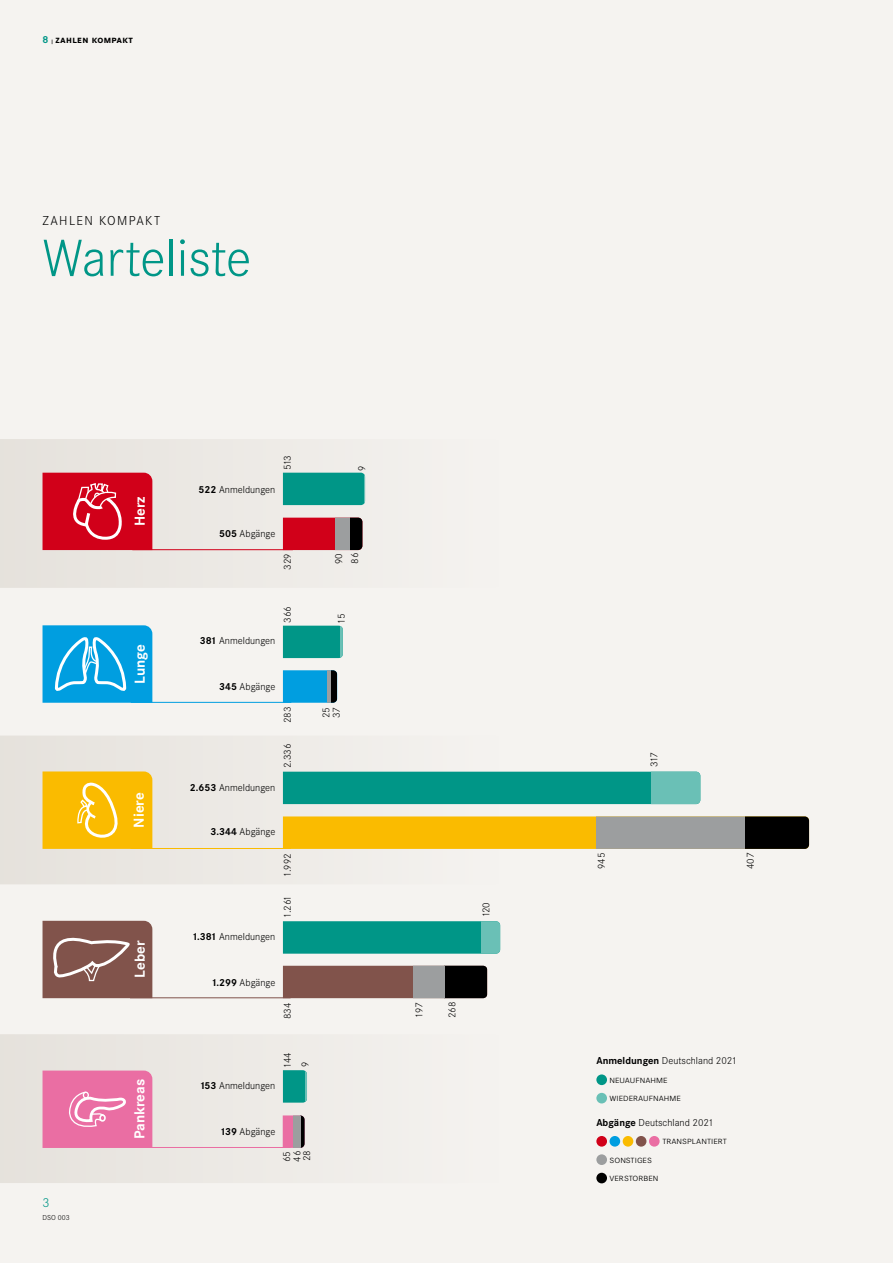
<style>
.page{position:relative;width:893px;height:1263px;background:#f5f3f0}
.page>*{position:absolute;margin:0;border:0;box-sizing:border-box;transform-origin:0 0}
.Text{font:300 54px "Corporate S";color:#009687}
.t1{font:700 15px "Corporate S";color:#fff}
.Text-2{font:300 13.5px "Corporate S";letter-spacing:.1em;color:#000}
.t2{font:300 13.5px "Corporate S";color:#009687}
.Text-3{font:300 10.5px "Corporate S";color:#000}
.Text-4{font:300 10.5px "Corporate SSC";color:#000}
.Text-5{font:300 10.5px "Corporate SSC";letter-spacing:.03em;color:#000}
.Text-6{font:700 10.5px "Corporate SSC";letter-spacing:.03em;color:#000}
.Text-7{font:700 10.5px "Corporate S";color:#009687}
.t3{font:300 7.5px "Corporate S";color:#000}
.Text-8{font:700 4.5px "Corporate S";color:#000}
.s1{font-weight:700}
</style>
<div class="page">
<div style="left:0;top:439px;width:366px;height:149px;background:#ece9e4"></div>
<svg style="left:0;top:736px;width:810px;height:148px"></svg>
<svg style="left:0;top:1034px;width:660px;height:149px"></svg>
<div style="left:596px;top:1074px;width:11px;height:11px;background:#009687;border-radius:50%"></div>
<div style="left:596px;top:1093px;width:11px;height:10px;background:#6ac0b6;border-radius:50%"></div>
<div style="left:596px;top:1136px;width:11px;height:10px;background:#d10019;border-radius:50%"></div>
<div style="left:609px;top:1136px;width:11px;height:10px;background:#009ee0;border-radius:50%"></div>
<div style="left:623px;top:1136px;width:10px;height:10px;background:#fabb00;border-radius:50%"></div>
<div style="left:636px;top:1136px;width:10px;height:10px;background:#81534b;border-radius:50%"></div>
<div style="left:649px;top:1136px;width:11px;height:10px;background:#ea6ea3;border-radius:50%"></div>
<div style="left:596px;top:1154px;width:11px;height:11px;background:#9c9e9f;border-radius:50%"></div>
<div style="left:596px;top:1173px;width:11px;height:10px;background:#000;border-radius:50%"></div>
<svg style="left:43px;top:771px;width:109px;height:81px;background:#f9c019"></svg>
<svg style="left:43px;top:473px;width:109px;height:230px"></svg>
<svg style="left:43px;top:921px;width:109px;height:77px;background:#8a5f58"></svg>
<svg style="left:43px;top:1070px;width:109px;height:78px;background:#eb77a8"></svg>
<div style="left:99px;top:1114px;width:7px;height:8px;border:2px solid #fff;border-radius:50%"></div>
<hr style="left:132px;top:549px;width:161px;height:1px;background:#d10019">
<hr style="left:131px;top:702px;width:160px;height:1px;background:#009ee0">
<hr style="left:130px;top:848px;width:161px;height:1px;background:#fabb00">
<hr style="left:130px;top:997px;width:161px;height:1px;background:#81534b">
<hr style="left:130px;top:1147px;width:161px;height:1px;background:#ea6ea3">
<div style="left:283px;top:473px;width:81px;height:32px;background:#009687"></div>
<hr style="left:364px;top:473px;width:1px;height:32px;background:#6ac0b6">
<div style="left:283px;top:626px;width:58px;height:32px;background:#009687"></div>
<hr style="left:341px;top:626px;width:2px;height:32px;background:#6ac0b6">
<div style="left:283px;top:772px;width:368px;height:32px;background:#009687"></div>
<div style="left:651px;top:772px;width:49px;height:32px;background:#6ac0b6"></div>
<div style="left:283px;top:921px;width:198px;height:33px;background:#009687"></div>
<div style="left:481px;top:921px;width:19px;height:33px;background:#6ac0b6"></div>
<svg style="left:283px;top:1070px;width:22px;height:32px"></svg>
<hr style="left:305px;top:1070px;width:2px;height:32px;background:#6ac0b6">
<div style="left:283px;top:518px;width:52px;height:32px;background:#d10019"></div>
<div style="left:350px;top:518px;width:12px;height:32px;background:#000"></div>
<div style="left:335px;top:518px;width:15px;height:32px;background:#9c9e9f"></div>
<svg style="left:283px;top:670px;width:44px;height:33px"></svg>
<div style="left:331px;top:670px;width:6px;height:33px;background:#000"></div>
<hr style="left:327px;top:670px;width:4px;height:33px;background:#9c9e9f">
<div style="left:283px;top:816px;width:314px;height:33px;background:#fabb00"></div>
<div style="left:745px;top:816px;width:64px;height:33px;background:#000"></div>
<div style="left:597px;top:816px;width:148px;height:33px;background:#9c9e9f"></div>
<div style="left:283px;top:966px;width:130px;height:32px;background:#81534b"></div>
<div style="left:445px;top:966px;width:42px;height:32px;background:#000"></div>
<div style="left:413px;top:966px;width:32px;height:32px;background:#9c9e9f"></div>
<svg style="left:283px;top:1115px;width:10px;height:33px"></svg>
<div style="left:300px;top:1115px;width:5px;height:33px;background:#000"></div>
<div style="left:293px;top:1115px;width:7px;height:33px;background:#9c9e9f"></div>
<p class="Text-7" style="left:43px;top:33px;width:7px">8</p>
<p class="Text-8" style="left:51px;top:39px;width:4px">|</p>
<p class="Text-6" style="left:56px;top:33px;width:79px">zahlen kompakt</p>
<p class="Text-8" style="left:50px;top:39px;width:4px">|</p>
<p class="Text-5" style="left:59px;top:34px;width:90px">ahlen daten fakten</p>
<p class="Text-2" style="left:43px;top:213px;width:119px">ZAHLEN KOMPAKT</p>
<p class="Text" style="left:43px;top:228px;width:210px">Warteliste</p>
<p class="t2" style="left:43px;top:1195px;width:9px">3</p>
<p class="t3" style="left:43px;top:1214px;width:29px">DSO 003</p>
<p class="t1" style="left:131px;top:526px;width:31px;rotate:-90deg">Herz</p>
<p class="t1" style="left:131px;top:684px;width:41px;rotate:-90deg">Lunge</p>
<p class="t1" style="left:130px;top:828px;width:37px;rotate:-90deg">Niere</p>
<p class="t1" style="left:131px;top:978px;width:39px;rotate:-90deg">Leber</p>
<p class="t1" style="left:131px;top:1139px;width:62px;rotate:-90deg">Pankreas</p>
<p class="Text-3" style="left:199px;top:483px;width:78px"><span class="s1">522</span> Anmeldungen</p>
<p class="Text-3" style="left:282px;top:469px;width:16px;rotate:-90deg">513</p>
<p class="Text-3" style="left:219px;top:528px;width:58px"><span class="s1">505</span> Abgänge</p>
<p class="Text-3" style="left:282px;top:570px;width:18px;rotate:-90deg">329</p>
<p class="Text-3" style="left:356px;top:471px;width:7px;rotate:-90deg">9</p>
<p class="Text-3" style="left:333px;top:564px;width:12px;rotate:-90deg">90</p>
<p class="Text-3" style="left:349px;top:564px;width:12px;rotate:-90deg">86</p>
<p class="Text-3" style="left:200px;top:635px;width:77px"><span class="s1">381</span> Anmeldungen</p>
<p class="Text-3" style="left:282px;top:623px;width:18px;rotate:-90deg">366</p>
<p class="Text-3" style="left:336px;top:624px;width:11px;rotate:-90deg">15</p>
<p class="Text-3" style="left:219px;top:680px;width:58px"><span class="s1">345</span> Abgänge</p>
<p class="Text-3" style="left:190px;top:781px;width:87px"><span class="s1">2.653</span> Anmeldungen</p>
<p class="Text-3" style="left:282px;top:723px;width:18px;rotate:-90deg">283</p>
<p class="Text-3" style="left:331px;top:718px;width:12px;rotate:-90deg">37</p>
<p class="Text-3" style="left:320px;top:718px;width:12px;rotate:-90deg">25</p>
<p class="Text-3" style="left:282px;top:768px;width:26px;rotate:-90deg">2.336</p>
<p class="Text-3" style="left:648px;top:767px;width:16px;rotate:-90deg">317</p>
<p class="Text-3" style="left:210px;top:826px;width:66px"><span class="s1">3.344</span> Abgänge</p>
<p class="Text-3" style="left:192px;top:931px;width:85px"><span class="s1">1.381</span> Anmeldungen</p>
<p class="Text-3" style="left:282px;top:877px;width:25px;rotate:-90deg">1.992</p>
<p class="Text-3" style="left:282px;top:918px;width:24px;rotate:-90deg">1.261</p>
<p class="Text-3" style="left:480px;top:917px;width:17px;rotate:-90deg">120</p>
<p class="Text-3" style="left:596px;top:869px;width:18px;rotate:-90deg">945</p>
<p class="Text-3" style="left:745px;top:869px;width:18px;rotate:-90deg">407</p>
<p class="Text-3" style="left:211px;top:977px;width:66px"><span class="s1">1.299</span> Abgänge</p>
<p class="Text-3" style="left:282px;top:1019px;width:18px;rotate:-90deg">834</p>
<p class="Text-3" style="left:199px;top:1080px;width:77px"><span class="s1">153</span> Anmeldungen</p>
<p class="Text-3" style="left:282px;top:1068px;width:17px;rotate:-90deg">144</p>
<p class="Text-3" style="left:299px;top:1067px;width:7px;rotate:-90deg">9</p>
<p class="Text-3" style="left:220px;top:1125px;width:57px"><span class="s1">139</span> Abgänge</p>
<p class="Text-3" style="left:301px;top:1161px;width:12px;rotate:-90deg">28</p>
<p class="Text-3" style="left:291px;top:1162px;width:12px;rotate:-90deg">46</p>
<p class="Text-3" style="left:281px;top:1162px;width:12px;rotate:-90deg">65</p>
<p class="Text-3" style="left:413px;top:1017px;width:17px;rotate:-90deg">197</p>
<p class="Text-3" style="left:446px;top:1018px;width:18px;rotate:-90deg">268</p>
<p class="Text-3" style="left:596px;top:1055px;width:142px"><span class="s1">Anmeldungen</span> Deutschland 2021</p>
<p class="Text-4" style="left:609px;top:1074px;width:59px">neuaufnahme</p>
<p class="Text-4" style="left:609px;top:1092px;width:73px">wiederaufnahme</p>
<p class="Text-3" style="left:596px;top:1117px;width:119px"><span class="s1">Abgänge</span> Deutschland 2021</p>
<p class="Text-4" style="left:662px;top:1135px;width:66px">transplantiert</p>
<p class="Text-4" style="left:609px;top:1153px;width:44px">sonstiges</p>
<p class="Text-4" style="left:609px;top:1172px;width:50px">verstorben</p>
</div>
